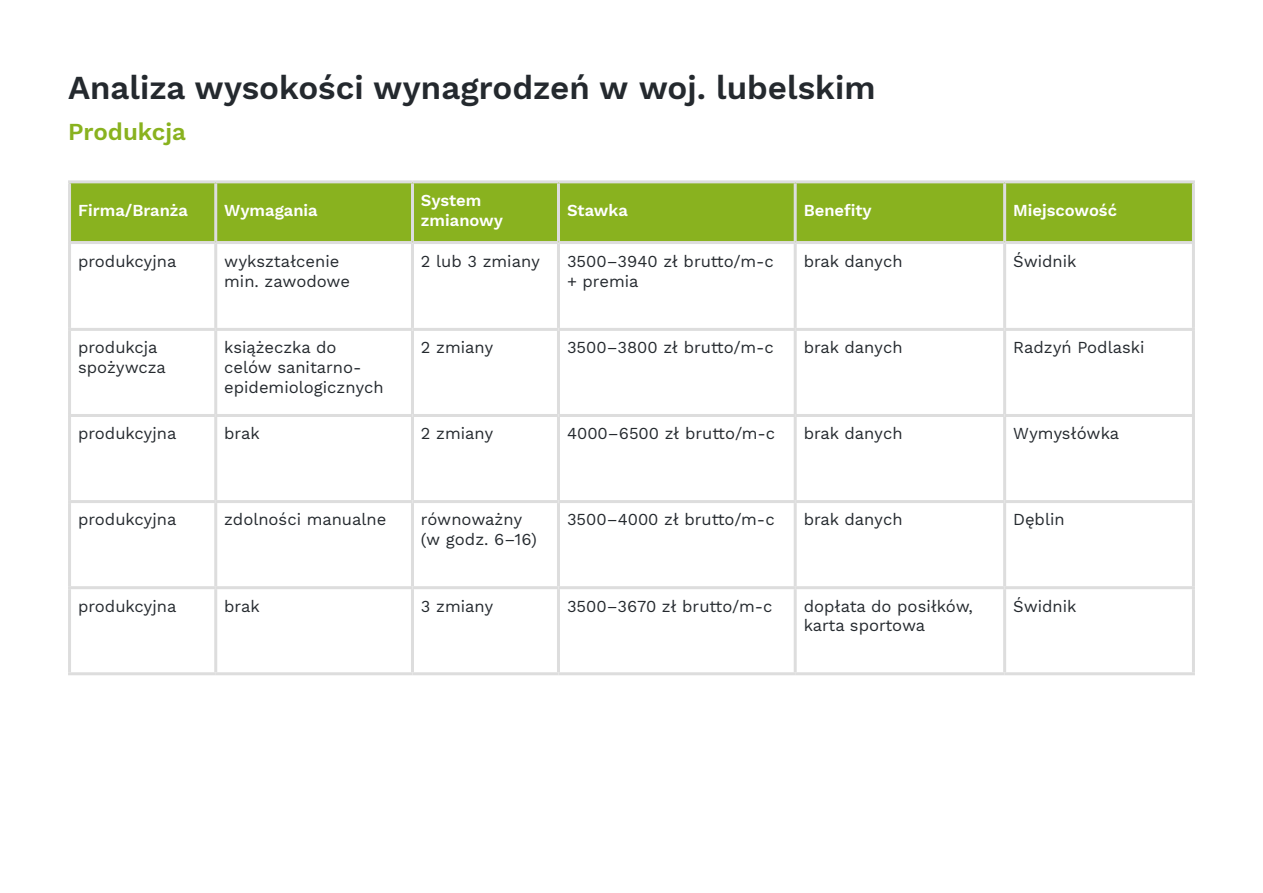
<style>
.page{position:relative;width:1263px;height:893px;background:#fff}
.page>*{position:absolute;margin:0;border:0;box-sizing:border-box;transform-origin:0 0}
.H2__czarny{font:600 33px "Work Sans";color:#24292e}
.H3__zielony{font:600 24px "Work Sans";color:#89b21f}
.Tabela_Wpis{font:16.5px/19.8px "Work Sans";color:#24292e}
.Tabela_Naglowek{font:600 16.5px/19.8px "Work Sans";color:#fff}
</style>
<div class="page">
<div style="left:71px;top:183px;width:1121px;height:58px;background:#89b21f"></div>
<hr style="left:68px;top:180px;width:148px;height:3px;background:#ddd">
<hr style="left:68px;top:183px;width:3px;height:58px;background:#ddd">
<hr style="left:216px;top:180px;width:196px;height:3px;background:#ddd">
<hr style="left:214px;top:183px;width:3px;height:58px;background:#ddd">
<hr style="left:412px;top:180px;width:146px;height:3px;background:#ddd">
<hr style="left:411px;top:183px;width:3px;height:58px;background:#ddd">
<hr style="left:558px;top:180px;width:237px;height:3px;background:#ddd">
<hr style="left:557px;top:183px;width:3px;height:58px;background:#ddd">
<hr style="left:795px;top:180px;width:210px;height:3px;background:#ddd">
<hr style="left:794px;top:183px;width:3px;height:58px;background:#ddd">
<hr style="left:1005px;top:180px;width:190px;height:3px;background:#ddd">
<hr style="left:1003px;top:183px;width:3px;height:58px;background:#ddd">
<hr style="left:1192px;top:183px;width:3px;height:58px;background:#ddd">
<hr style="left:68px;top:241px;width:148px;height:3px;background:#ddd">
<hr style="left:68px;top:244px;width:3px;height:84px;background:#ddd">
<hr style="left:216px;top:241px;width:196px;height:3px;background:#ddd">
<hr style="left:214px;top:244px;width:3px;height:84px;background:#ddd">
<hr style="left:412px;top:241px;width:146px;height:3px;background:#ddd">
<hr style="left:411px;top:244px;width:3px;height:84px;background:#ddd">
<hr style="left:558px;top:241px;width:237px;height:3px;background:#ddd">
<hr style="left:557px;top:244px;width:3px;height:84px;background:#ddd">
<hr style="left:795px;top:241px;width:210px;height:3px;background:#ddd">
<hr style="left:794px;top:244px;width:3px;height:84px;background:#ddd">
<hr style="left:1005px;top:241px;width:190px;height:3px;background:#ddd">
<hr style="left:1003px;top:244px;width:3px;height:84px;background:#ddd">
<hr style="left:1192px;top:244px;width:3px;height:84px;background:#ddd">
<hr style="left:68px;top:328px;width:148px;height:3px;background:#ddd">
<hr style="left:68px;top:331px;width:3px;height:83px;background:#ddd">
<hr style="left:216px;top:328px;width:196px;height:3px;background:#ddd">
<hr style="left:214px;top:331px;width:3px;height:83px;background:#ddd">
<hr style="left:412px;top:328px;width:146px;height:3px;background:#ddd">
<hr style="left:411px;top:331px;width:3px;height:83px;background:#ddd">
<hr style="left:558px;top:328px;width:237px;height:3px;background:#ddd">
<hr style="left:557px;top:331px;width:3px;height:83px;background:#ddd">
<hr style="left:795px;top:328px;width:210px;height:3px;background:#ddd">
<hr style="left:794px;top:331px;width:3px;height:83px;background:#ddd">
<hr style="left:1005px;top:328px;width:190px;height:3px;background:#ddd">
<hr style="left:1003px;top:331px;width:3px;height:83px;background:#ddd">
<hr style="left:1192px;top:331px;width:3px;height:83px;background:#ddd">
<hr style="left:68px;top:414px;width:148px;height:3px;background:#ddd">
<hr style="left:68px;top:417px;width:3px;height:83px;background:#ddd">
<hr style="left:216px;top:414px;width:196px;height:3px;background:#ddd">
<hr style="left:214px;top:417px;width:3px;height:83px;background:#ddd">
<hr style="left:412px;top:414px;width:146px;height:3px;background:#ddd">
<hr style="left:411px;top:417px;width:3px;height:83px;background:#ddd">
<hr style="left:558px;top:414px;width:237px;height:3px;background:#ddd">
<hr style="left:557px;top:417px;width:3px;height:83px;background:#ddd">
<hr style="left:795px;top:414px;width:210px;height:3px;background:#ddd">
<hr style="left:794px;top:417px;width:3px;height:83px;background:#ddd">
<hr style="left:1005px;top:414px;width:190px;height:3px;background:#ddd">
<hr style="left:1003px;top:417px;width:3px;height:83px;background:#ddd">
<hr style="left:1192px;top:417px;width:3px;height:83px;background:#ddd">
<hr style="left:68px;top:500px;width:148px;height:3px;background:#ddd">
<hr style="left:68px;top:503px;width:3px;height:83px;background:#ddd">
<hr style="left:216px;top:500px;width:196px;height:3px;background:#ddd">
<hr style="left:214px;top:503px;width:3px;height:83px;background:#ddd">
<hr style="left:412px;top:500px;width:146px;height:3px;background:#ddd">
<hr style="left:411px;top:503px;width:3px;height:83px;background:#ddd">
<hr style="left:558px;top:500px;width:237px;height:3px;background:#ddd">
<hr style="left:557px;top:503px;width:3px;height:83px;background:#ddd">
<hr style="left:795px;top:500px;width:210px;height:3px;background:#ddd">
<hr style="left:794px;top:503px;width:3px;height:83px;background:#ddd">
<hr style="left:1005px;top:500px;width:190px;height:3px;background:#ddd">
<hr style="left:1003px;top:503px;width:3px;height:83px;background:#ddd">
<hr style="left:1192px;top:503px;width:3px;height:83px;background:#ddd">
<hr style="left:68px;top:586px;width:148px;height:3px;background:#ddd">
<hr style="left:68px;top:589px;width:3px;height:83px;background:#ddd">
<hr style="left:216px;top:586px;width:196px;height:3px;background:#ddd">
<hr style="left:214px;top:589px;width:3px;height:83px;background:#ddd">
<hr style="left:412px;top:586px;width:146px;height:3px;background:#ddd">
<hr style="left:411px;top:589px;width:3px;height:83px;background:#ddd">
<hr style="left:558px;top:586px;width:237px;height:3px;background:#ddd">
<hr style="left:557px;top:589px;width:3px;height:83px;background:#ddd">
<hr style="left:795px;top:586px;width:210px;height:3px;background:#ddd">
<hr style="left:794px;top:589px;width:3px;height:83px;background:#ddd">
<hr style="left:1005px;top:586px;width:190px;height:3px;background:#ddd">
<hr style="left:1003px;top:589px;width:3px;height:83px;background:#ddd">
<hr style="left:1192px;top:589px;width:3px;height:83px;background:#ddd">
<hr style="left:68px;top:672px;width:148px;height:3px;background:#ddd">
<hr style="left:216px;top:672px;width:196px;height:3px;background:#ddd">
<hr style="left:412px;top:672px;width:146px;height:3px;background:#ddd">
<hr style="left:558px;top:672px;width:237px;height:3px;background:#ddd">
<hr style="left:795px;top:672px;width:210px;height:3px;background:#ddd">
<hr style="left:1005px;top:672px;width:190px;height:3px;background:#ddd">
<p class="H2__czarny" style="left:68px;top:68px;width:809px">Analiza wysokości wynagrodzeń w woj. lubelskim</p>
<p class="H3__zielony" style="left:68px;top:118px;width:119px">Produkcja</p>
<p class="Tabela_Naglowek" style="left:78px;top:201px;width:111px">Firma/Branża</p>
<p class="Tabela_Naglowek" style="left:224px;top:201px;width:95px">Wymagania</p>
<p class="Tabela_Naglowek" style="left:421px;top:191px;width:84px">System zmianowy</p>
<p class="Tabela_Naglowek" style="left:567px;top:201px;width:62px">Stawka</p>
<p class="Tabela_Naglowek" style="left:804px;top:201px;width:70px">Benefity</p>
<p class="Tabela_Naglowek" style="left:1013px;top:201px;width:105px">Miejscowość</p>
<p class="Tabela_Wpis" style="left:78px;top:252px;width:100px">produkcyjna</p>
<p class="Tabela_Wpis" style="left:224px;top:252px;width:127px">wykształcenie min. zawodowe</p>
<p class="Tabela_Wpis" style="left:421px;top:252px;width:120px">2 lub 3 zmiany</p>
<p class="Tabela_Wpis" style="left:567px;top:252px;width:208px">3500–3940 zł brutto/m-c + premia</p>
<p class="Tabela_Wpis" style="left:804px;top:252px;width:100px">brak danych</p>
<p class="Tabela_Wpis" style="left:1013px;top:252px;width:65px">Świdnik</p>
<p class="Tabela_Wpis" style="left:78px;top:338px;width:89px">produkcja spożywcza</p>
<p class="Tabela_Wpis" style="left:224px;top:338px;width:161px">książeczka do celów sanitarno&shy;epidemiologicznych</p>
<p class="Tabela_Wpis" style="left:421px;top:338px;width:74px">2 zmiany</p>
<p class="Tabela_Wpis" style="left:567px;top:338px;width:208px">3500–3800 zł brutto/m-c</p>
<p class="Tabela_Wpis" style="left:804px;top:338px;width:100px">brak danych</p>
<p class="Tabela_Wpis" style="left:1013px;top:338px;width:133px">Radzyń Podlaski</p>
<p class="Tabela_Wpis" style="left:78px;top:425px;width:100px">produkcyjna</p>
<p class="Tabela_Wpis" style="left:224px;top:425px;width:37px">brak</p>
<p class="Tabela_Wpis" style="left:421px;top:425px;width:74px">2 zmiany</p>
<p class="Tabela_Wpis" style="left:567px;top:425px;width:210px">4000–6500 zł brutto/m-c</p>
<p class="Tabela_Wpis" style="left:804px;top:425px;width:100px">brak danych</p>
<p class="Tabela_Wpis" style="left:1013px;top:425px;width:108px">Wymysłówka</p>
<p class="Tabela_Wpis" style="left:78px;top:511px;width:100px">produkcyjna</p>
<p class="Tabela_Wpis" style="left:224px;top:511px;width:164px">zdolności manualne</p>
<p class="Tabela_Wpis" style="left:421px;top:511px;width:117px">równoważny (w godz. 6–16)</p>
<p class="Tabela_Wpis" style="left:567px;top:511px;width:209px">3500–4000 zł brutto/m-c</p>
<p class="Tabela_Wpis" style="left:804px;top:511px;width:100px">brak danych</p>
<p class="Tabela_Wpis" style="left:1013px;top:511px;width:53px">Dęblin</p>
<p class="Tabela_Wpis" style="left:78px;top:597px;width:100px">produkcyjna</p>
<p class="Tabela_Wpis" style="left:224px;top:597px;width:37px">brak</p>
<p class="Tabela_Wpis" style="left:421px;top:597px;width:74px">3 zmiany</p>
<p class="Tabela_Wpis" style="left:567px;top:597px;width:207px">3500–3670 zł brutto/m-c</p>
<p class="Tabela_Wpis" style="left:804px;top:597px;width:171px">dopłata do posiłków, karta sportowa</p>
<p class="Tabela_Wpis" style="left:1013px;top:597px;width:65px">Świdnik</p>
</div>
